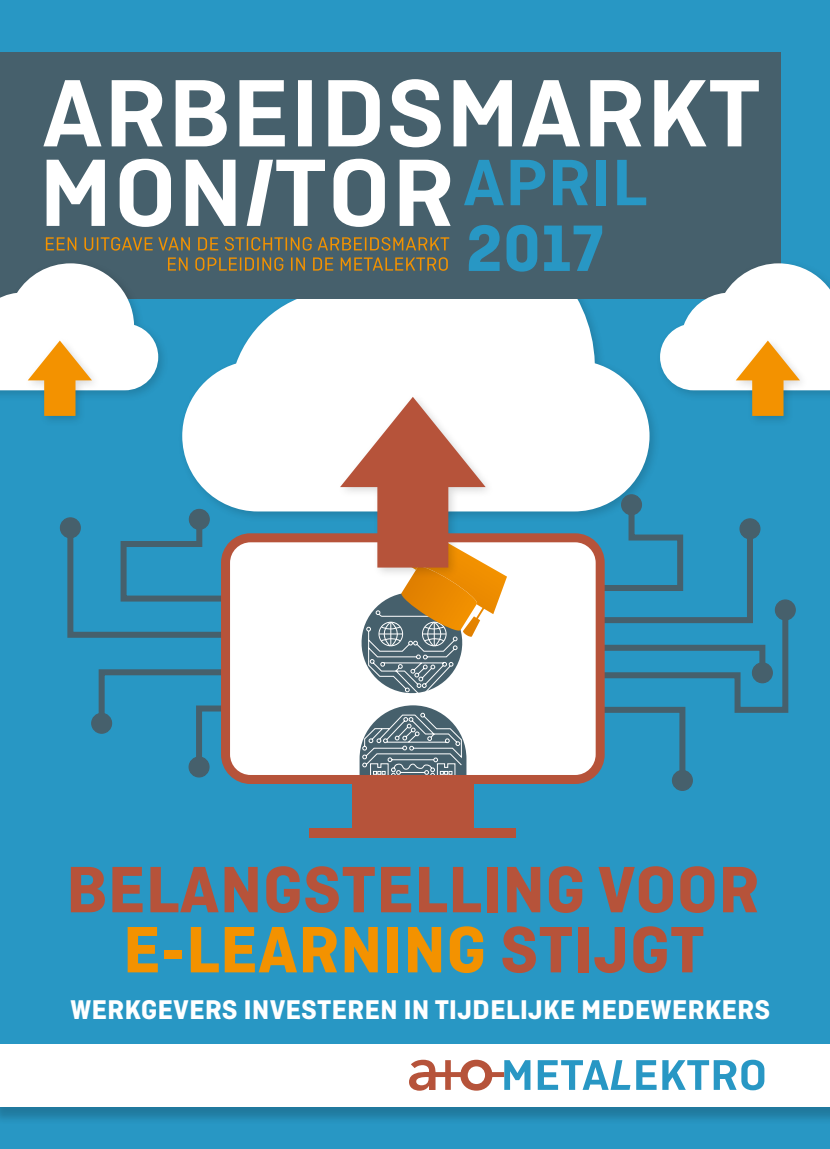
<style>
.page{position:relative;width:830px;height:1149px;background:#fff}
.page>*{position:absolute;margin:0;border:0;box-sizing:border-box;transform-origin:0 0}
.t1{font:700 69px/60px "Ciutadella";color:#b6533a;text-align:center;scale:1.04 1}
.t2{font:600 69px "Ciutadella";color:#2897c4;scale:1.1 1}
.t3{font:700 69px "Ciutadella";color:#2897c4}
.t4{font:700 28.5px "Ciutadella";color:#fff;scale:1.04 1}
.s1{color:#f39200}
</style>
<div class="page">
<div style="left:0;top:0;width:829px;height:1148px;background:#2897c4"></div>
<div style="left:177px;top:218px;width:483px;height:304px;background:#000;opacity:.15"></div>
<svg style="left:182px;top:298px;width:467px;height:213px;fill:#fff"></svg>
<div style="left:0;top:53px;width:780px;height:245px;background:#46606c"></div>
<svg style="left:168px;top:257px;width:279px;height:14px"></svg>
<svg style="left:46px;top:237px;width:403px;height:13px"></svg>
<svg style="left:43px;top:79px;width:715px;height:68px"></svg>
<svg style="left:47px;top:159px;width:403px;height:68px"></svg>
<div style="left:0;top:1045px;width:829px;height:79px;background:#000;opacity:.2"></div>
<div style="left:0;top:1043px;width:829px;height:63px;background:#fff"></div>
<svg style="left:409px;top:1059px;width:355px;height:31px"></svg>
<div style="left:654px;top:258px;width:175px;height:143px;background:#000;opacity:.15"></div>
<div style="left:0;top:258px;width:169px;height:143px;background:#000;opacity:.15"></div>
<div style="left:731px;top:336px;width:78px;height:91px;background:#000;opacity:.15"></div>
<svg style="left:659px;top:263px;width:170px;height:153px"></svg>
<div style="left:24px;top:336px;width:78px;height:91px;background:#000;opacity:.15"></div>
<svg style="left:0;top:263px;width:158px;height:153px"></svg>
<div style="left:189px;top:756px;width:20px;height:20px;background:#46606c;border-radius:50%"></div>
<div style="left:188px;top:756px;width:21px;height:21px;border:1px solid #46606c;border-radius:50%"></div>
<div style="left:60px;top:517px;width:20px;height:20px;background:#46606c;border-radius:50%"></div>
<div style="left:60px;top:517px;width:21px;height:21px;border:1px solid #46606c;border-radius:50%"></div>
<svg style="left:96px;top:669px;width:125px;height:104px"></svg>
<div style="left:92px;top:713px;width:19px;height:20px;background:#46606c;border-radius:50%"></div>
<div style="left:91px;top:712px;width:21px;height:21px;border:1px solid #46606c;border-radius:50%"></div>
<svg style="left:64px;top:512px;width:165px;height:126px"></svg>
<div style="left:189px;top:509px;width:20px;height:20px;background:#46606c;border-radius:50%"></div>
<div style="left:189px;top:508px;width:21px;height:21px;border:1px solid #46606c;border-radius:50%"></div>
<div style="left:775px;top:600px;width:19px;height:19px;background:#46606c;border-radius:50%"></div>
<div style="left:774px;top:599px;width:21px;height:21px;border:1px solid #46606c;border-radius:50%"></div>
<div style="left:621px;top:494px;width:20px;height:20px;background:#46606c;border-radius:50%"></div>
<div style="left:620px;top:494px;width:21px;height:21px;border:1px solid #46606c;border-radius:50%"></div>
<svg style="left:583px;top:498px;width:208px;height:288px"></svg>
<div style="left:672px;top:770px;width:20px;height:20px;background:#46606c;border-radius:50%"></div>
<div style="left:671px;top:769px;width:21px;height:21px;border:1px solid #46606c;border-radius:50%"></div>
<div style="left:352px;top:761px;width:121px;height:66px;background:#b6533a"></div>
<div style="left:225px;top:539px;width:375px;height:242px;background:#fff;border-radius:25px"></div>
<div style="left:309px;top:827px;width:207px;height:10px;background:#b6533a"></div>
<svg style="left:359px;top:705px;width:107px;height:68px"></svg>
<div style="left:336px;top:392px;width:159px;height:186px;background:#000;opacity:.15"></div>
<svg style="left:340px;top:396px;width:166px;height:298px"></svg>
<div style="left:221px;top:533px;width:383px;height:250px;border:9px solid #b6533a;border-radius:25px"></div>
<h1 class="t2" style="left:462px;top:143px;width:169px">APRIL</h1>
<h1 class="t3" style="left:465px;top:208px;width:139px">2017</h1>
<h1 class="t1" style="left:66px;top:859px;width:668px">BELANGSTELLING VOOR<br><span class="s1">E-LEARNING</span> STIJGT</h1>
<p class="t4" style="left:70px;top:993px;width:674px">WERKGEVERS INVESTEREN IN TIJDELIJKE MEDEWERKERS</p>
</div>
